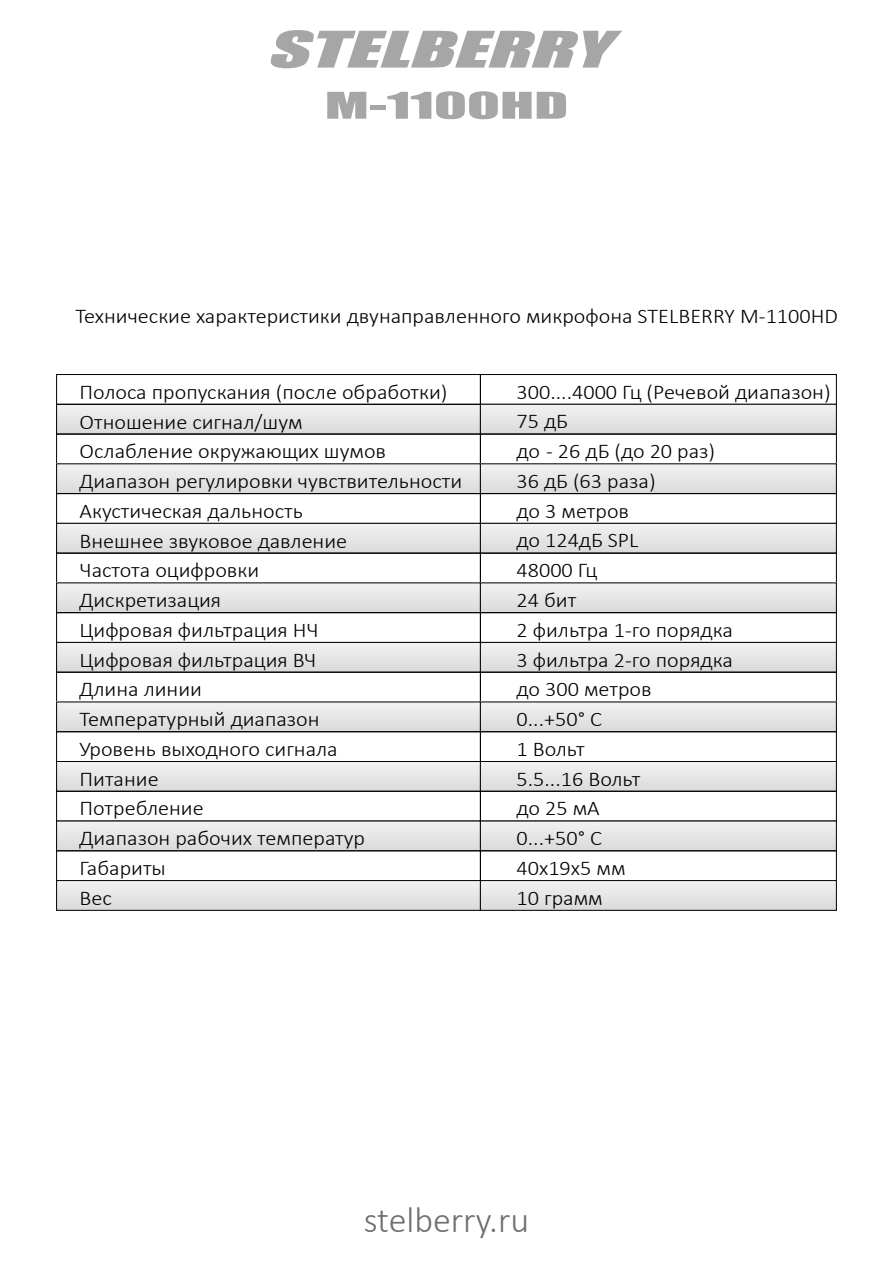
<style>
.page{position:relative;width:893px;height:1263px;background:#fff}
.page>*{position:absolute;margin:0;border:0;box-sizing:border-box;transform-origin:0 0}
.t1{font:300 36px "Calibri";color:#6f6f6f}
.t2{font:34.05px "Impact";color:#a6a6a6;scale:1.81 1}
.t3{font:300 21px/29.7px "Calibri";color:#000;scale:1.06 1}
</style>
<div class="page">
<svg style="left:270px;top:30px;width:352px;height:38px"></svg>
<div style="left:57px;top:404px;width:423px;height:30px;background:#e5e6e6"></div>
<div style="left:56px;top:434px;width:425px;height:30px;border:1px solid #000"></div>
<div style="left:56px;top:374px;width:425px;height:31px;border:1px solid #000"></div>
<div style="left:57px;top:464px;width:423px;height:30px;background:#e5e5e6"></div>
<div style="left:56px;top:493px;width:425px;height:31px;border:1px solid #000"></div>
<div style="left:57px;top:523px;width:423px;height:30px;background:#e6e7e7"></div>
<div style="left:56px;top:523px;width:425px;height:30px;border:1px solid #000"></div>
<div style="left:56px;top:553px;width:425px;height:30px;border:1px solid #000"></div>
<div style="left:57px;top:583px;width:423px;height:30px;background:#e5e5e6"></div>
<div style="left:56px;top:612px;width:425px;height:31px;border:1px solid #000"></div>
<div style="left:57px;top:642px;width:423px;height:30px;background:#e5e6e6"></div>
<div style="left:56px;top:642px;width:425px;height:31px;border:1px solid #000"></div>
<div style="left:56px;top:672px;width:425px;height:30px;border:1px solid #000"></div>
<div style="left:57px;top:702px;width:423px;height:30px;background:#e5e6e6"></div>
<div style="left:56px;top:731px;width:425px;height:31px;border:1px solid #000"></div>
<div style="left:57px;top:761px;width:423px;height:30px;background:#e5e6e6"></div>
<div style="left:56px;top:761px;width:425px;height:31px;border:1px solid #000"></div>
<div style="left:56px;top:791px;width:425px;height:30px;border:1px solid #000"></div>
<div style="left:57px;top:821px;width:423px;height:30px;background:#e5e6e6"></div>
<div style="left:56px;top:850px;width:425px;height:31px;border:1px solid #000"></div>
<div style="left:57px;top:880px;width:423px;height:30px;background:#e6e6e6"></div>
<div style="left:56px;top:880px;width:425px;height:31px;border:1px solid #000"></div>
<div style="left:480px;top:374px;width:357px;height:31px;border:1px solid #000"></div>
<div style="left:480px;top:404px;width:356px;height:30px;background:#e6e7e7"></div>
<div style="left:480px;top:404px;width:357px;height:30px;border:1px solid #000"></div>
<div style="left:480px;top:434px;width:357px;height:30px;border:1px solid #000"></div>
<div style="left:480px;top:464px;width:356px;height:30px;background:#e5e5e6"></div>
<div style="left:480px;top:493px;width:357px;height:31px;border:1px solid #000"></div>
<div style="left:480px;top:523px;width:356px;height:30px;background:#e6e7e7"></div>
<div style="left:480px;top:523px;width:357px;height:30px;border:1px solid #000"></div>
<div style="left:480px;top:553px;width:357px;height:30px;border:1px solid #000"></div>
<div style="left:480px;top:583px;width:356px;height:30px;background:#e5e5e6"></div>
<div style="left:480px;top:612px;width:357px;height:31px;border:1px solid #000"></div>
<div style="left:480px;top:642px;width:356px;height:30px;background:#e5e6e6"></div>
<div style="left:480px;top:642px;width:357px;height:31px;border:1px solid #000"></div>
<div style="left:480px;top:672px;width:357px;height:30px;border:1px solid #000"></div>
<div style="left:480px;top:702px;width:356px;height:30px;background:#e5e6e6"></div>
<div style="left:480px;top:731px;width:357px;height:31px;border:1px solid #000"></div>
<div style="left:480px;top:761px;width:356px;height:30px;background:#e5e6e6"></div>
<div style="left:480px;top:761px;width:357px;height:31px;border:1px solid #000"></div>
<div style="left:480px;top:791px;width:357px;height:30px;border:1px solid #000"></div>
<div style="left:480px;top:821px;width:356px;height:30px;background:#e5e6e6"></div>
<div style="left:480px;top:850px;width:357px;height:31px;border:1px solid #000"></div>
<div style="left:480px;top:880px;width:356px;height:30px;background:#e6e6e6"></div>
<div style="left:480px;top:880px;width:357px;height:31px;border:1px solid #000"></div>
<h2 class="t2" style="left:325px;top:79px;width:136px">M-1100HD</h2>
<p class="t3" style="left:75px;top:301px;width:721px">Технические характеристики двунаправленного микрофона STELBERRY M-1100HD</p>
<p class="t3" style="left:80px;top:377px;width:362px">Полоса пропускания (после обработки)<br>Отношение сигнал/шум<br>Ослабление окружающих шумов<br>Диапазон регулировки чувствительности<br>Акустическая дальность<br>Внешнее звуковое давление<br>Частота оцифровки<br>Дискретизация<br>Цифровая фильтрация НЧ<br>Цифровая фильтрация ВЧ<br>Длина линии<br>Температурный диапазон<br>Уровень выходного сигнала<br>Питание<br>Потребление<br>Диапазон рабочих температур<br>Габариты<br>Вес</p>
<p class="t3" style="left:517px;top:377px;width:298px">300....4000 Гц (Речевой диапазон)<br>75 дБ<br>до - 26 дБ (до 20 раз)<br>36 дБ (63 раза)<br>до 3 метров<br>до 124дБ SPL<br>48000 Гц<br>24 бит<br>2 фильтра 1-го порядка<br>3 фильтра 2-го порядка<br>до 300 метров<br>0...+50° С<br>1 Вольт<br>5.5...16 Вольт<br>до 25 мА<br>0...+50° С<br>40х19х5 мм<br>10 грамм</p>
<h1 class="t1" style="left:364px;top:1198px;width:167px">stelberry.ru</h1>
</div>
